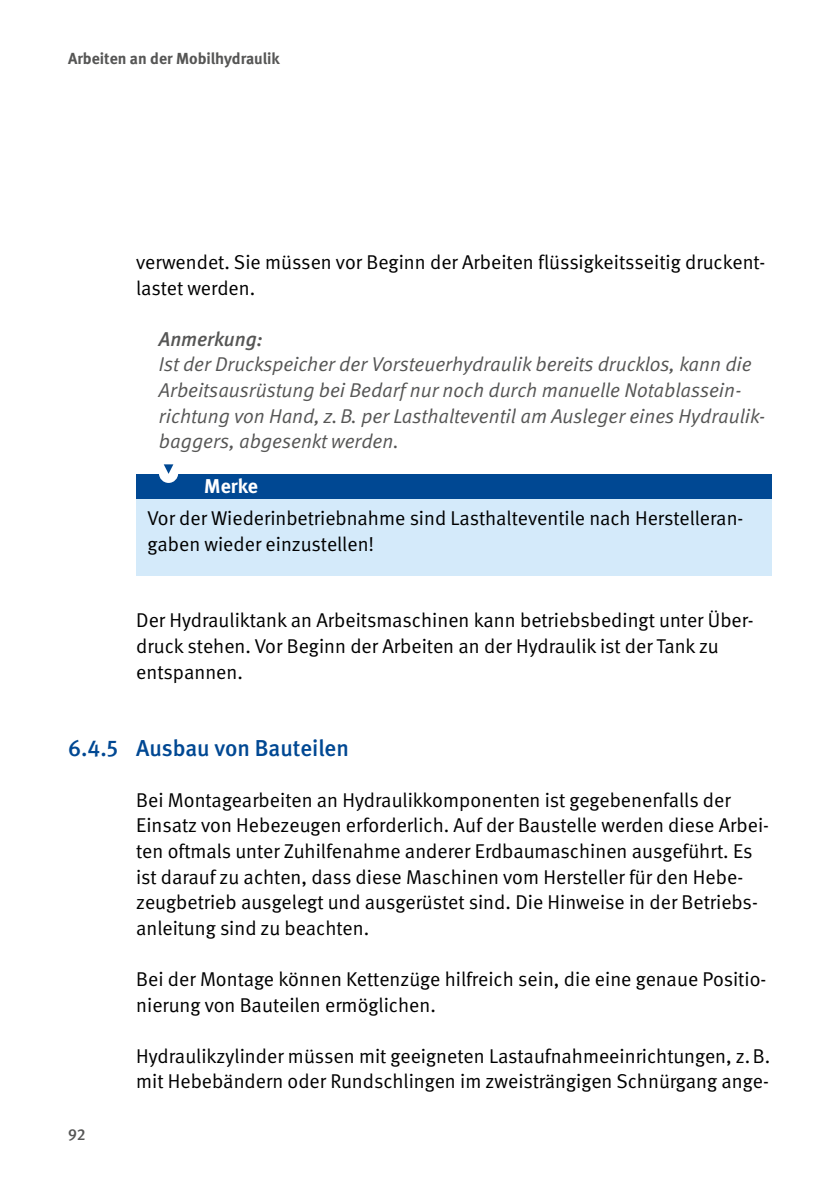
<style>
.page{position:relative;width:840px;height:1191px;background:#fff}
.page>*{position:absolute;margin:0;border:0;box-sizing:border-box;transform-origin:0 0}
.Überschriften_H3{font:500 23px "DGUV Meta";color:#004893}
.Fließtext_FT{font:20px/25.6px "DGUV Meta";color:#000}
.Fließtext_HW{font:italic 20px/25.6px "DGUV Meta";color:#565655}
.Fließtext_STG_FT{font:20px/25.6px "DGUV Meta";color:#000}
.Fließtext_STG_Titel{font:700 20px "DGUV Meta";color:#fff}
.t1{font:700 16px "DGUV Meta";color:#565655}
.t2{font:500 16px "DGUV Meta";color:#565655}
.s1{font-weight:500}
</style>
<div class="page">
<div style="left:136px;top:474px;width:635px;height:25px;background:#004893"></div>
<div style="left:136px;top:499px;width:635px;height:76px;background:#d4eafa"></div>
<svg style="left:159px;top:464px;width:19px;height:19px"></svg>
<p class="t1" style="left:68px;top:49px;width:213px">Arbeiten an der Mobilhydraulik</p>
<p class="Fließtext_FT" style="left:136px;top:250px;width:630px">verwendet. Sie müssen vor Beginn der Arbeiten flüssigkeitsseitig druckent&shy;lastet werden.</p>
<p class="Fließtext_HW" style="left:159px;top:326px;width:607px"><span class="s1">Anmerkung:<br></span>Ist der Druckspeicher der Vorsteuerhydraulik bereits drucklos, kann die Arbeitsausrüstung bei Bedarf nur noch durch manuelle Notablassein&shy;richtung von Hand, z.B. per Lasthalteventil am Ausleger eines Hydraulik&shy;baggers, abgesenkt werden.</p>
<p class="Fließtext_STG_Titel" style="left:204px;top:474px;width:55px">Merke</p>
<p class="Fließtext_STG_FT" style="left:147px;top:506px;width:597px">Vor der Wiederinbetriebnahme sind Lasthalteventile nach Herstelleran&shy;gaben wieder einzustellen!</p>
<p class="Fließtext_FT" style="left:136px;top:608px;width:618px">Der Hydrauliktank an Arbeitsmaschinen kann betriebsbedingt unter Über&shy;druck stehen. Vor Beginn der Arbeiten an der Hydraulik ist der Tank zu entspannen.</p>
<h3 class="Überschriften_H3" style="left:68px;top:734px;width:282px">6.4.5 Ausbau von Bauteilen</h3>
<p class="Fließtext_FT" style="left:136px;top:787px;width:634px">Bei Montagearbeiten an Hydraulikkomponenten ist gegebenenfalls der Einsatz von Hebezeugen erforderlich. Auf der Baustelle werden diese Arbei&shy;ten oftmals unter Zuhilfenahme anderer Erdbaumaschinen ausgeführt. Es ist darauf zu achten, dass diese Maschinen vom Hersteller für den Hebe&shy;zeugbetrieb ausgelegt und ausgerüstet sind. Die Hinweise in der Betriebs&shy;anleitung sind zu beachten.</p>
<p class="Fließtext_FT" style="left:136px;top:966px;width:631px">Bei der Montage können Kettenzüge hilfreich sein, die eine genaue Positio&shy;nierung von Bauteilen ermöglichen.</p>
<p class="Fließtext_FT" style="left:136px;top:1043px;width:635px">Hydraulikzylinder müssen mit geeigneten Lastaufnahmeeinrichtungen, z.B. mit Hebebändern oder Rundschlingen im zweisträngigen Schnürgang ange-</p>
<p class="t2" style="left:68px;top:1124px;width:19px">92</p>
</div>
